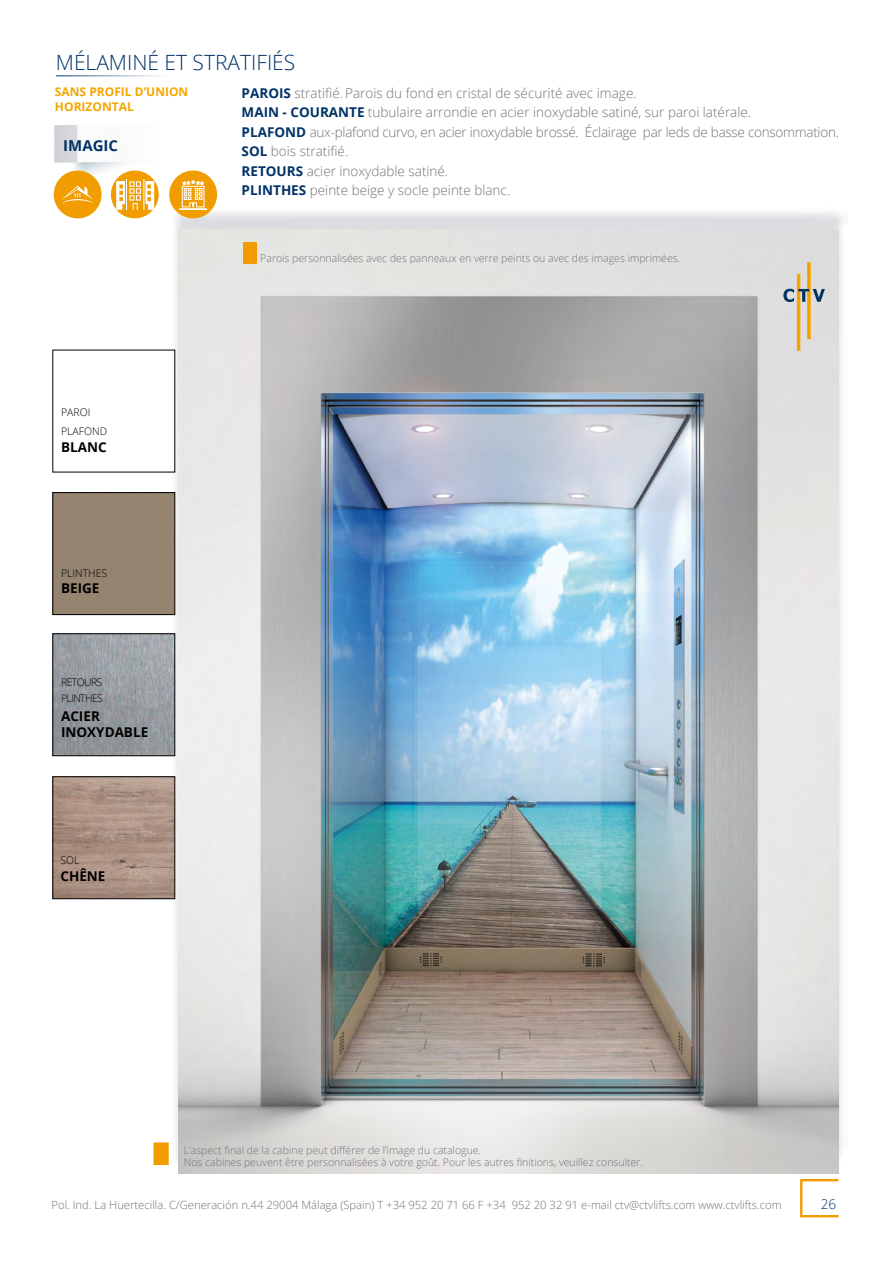
<style>
.page{position:relative;width:893px;height:1263px;background:#fff}
.page>*{position:absolute;margin:0;border:0;box-sizing:border-box;transform-origin:0 0}
.t1{font:96px "Squared Display";color:#f19c00}
.t2{font:300 21px "Open Sans";color:#003267}
.t3{font:700 15px "Open Sans";color:#003267}
.t4{font:300 13.5px/19.5px "Open Sans";color:#727277}
.t5{font:700 13.5px/16.5px "Open Sans";color:#000}
.t6{font:300 13.5px "Open Sans";color:#003267}
.t7{font:700 12px/15px "Open Sans";color:#f4a700}
.t8{font:300 11.25px "Open Sans";color:#727277}
.t9{font:300 10.5px/12px "Open Sans";color:#727277}
.t10{font:300 10.5px/19.5px "Open Sans";color:#000}
.t11{font:300 10.5px/16.5px "Open Sans";letter-spacing:-.06em;color:#000}
.s1{font-weight:700;color:#003267}
</style>
<div class="page">
<div style="left:154px;top:1142px;width:15px;height:23px;background:#f19c00;border:2px solid #f19c00"></div>
<div style="left:170px;top:207px;width:677px;height:960px;background:#d0d2d6;opacity:.75"></div>
<img style="left:179px;top:230px;width:660px;height:944px">
<img style="left:55px;top:778px;width:118px;height:119px">
<div style="left:53px;top:776px;width:122px;height:123px;border:1px solid #000"></div>
<hr style="left:797px;top:274px;width:3px;height:76px;background:#f29f00">
<div style="left:807px;top:262px;width:3px;height:77px;background:#f29f00;border:1px solid #f4a700"></div>
<svg style="left:783px;top:289px;width:42px;height:13px"></svg>
<div style="left:53px;top:492px;width:122px;height:123px;border:1px solid #000"></div>
<div style="left:243px;top:242px;width:14px;height:21px;background:#f19c00"></div>
<img style="left:55px;top:125px;width:98px;height:54px">
<hr style="left:56px;top:76px;width:111px;height:1px;background:#003267">
<div style="left:54px;top:171px;width:47px;height:47px;background:#f19c00;border-radius:50%"></div>
<div style="left:54px;top:171px;width:48px;height:47px;border:2px solid #f19c00;border-radius:50%"></div>
<svg style="left:62px;top:186px;width:32px;height:17px"></svg>
<div style="left:112px;top:171px;width:46px;height:47px;background:#f19c00;border-radius:50%"></div>
<div style="left:111px;top:171px;width:48px;height:47px;border:2px solid #f19c00;border-radius:50%"></div>
<svg style="left:116px;top:179px;width:38px;height:31px"></svg>
<div style="left:170px;top:171px;width:46px;height:47px;background:#f19c00;border-radius:50%"></div>
<div style="left:169px;top:171px;width:48px;height:47px;border:2px solid #f19c00;border-radius:50%"></div>
<div style="left:179px;top:208px;width:28px;height:2px;border:1px solid #fff"></div>
<svg style="left:181px;top:179px;width:24px;height:29px"></svg>
<img style="left:55px;top:635px;width:118px;height:119px">
<div style="left:53px;top:633px;width:122px;height:123px;border:1px solid #000"></div>
<h2 class="t2" style="left:56px;top:48px;width:241px">MÉLAMINÉ ET STRATIFIÉS</h2>
<p class="t7" style="left:55px;top:84px;width:135px">SANS PROFIL D’UNION<br>HORIZONTAL</p>
<p class="t3" style="left:63px;top:135px;width:56px">IMAGIC</p>
<p class="t4" style="left:242px;top:83px;width:599px"><span class="s1">PAROIS</span> stratifié. Parois du fond en cristal de sécurité avec image.<br><span class="s1">MAIN - COURANTE</span> tubulaire arrondie en acier inoxydable satiné, sur paroi latérale.<br><span class="s1">PLAFOND</span> aux-plafond curvo, en acier inoxydable brossé. Éclairage par leds de basse consommation.<br><span class="s1">SOL</span> bois stratifié.<br><span class="s1">RETOURS</span> acier inoxydable satiné.<br><span class="s1">PLINTHES</span> peinte beige y socle peinte blanc.</p>
<p class="t9" style="left:260px;top:252px;width:421px">Parois personnalisées avec des panneaux en verre peints ou avec des images imprimées.</p>
<p class="t10" style="left:61px;top:402px;width:48px">PAROI<br>PLAFOND</p>
<p class="t5" style="left:61px;top:438px;width:47px">BLANC</p>
<p class="t10" style="left:61px;top:563px;width:48px">PLINTHES</p>
<p class="t5" style="left:61px;top:580px;width:40px">BEIGE</p>
<p class="t11" style="left:61px;top:674px;width:43px">RETOURS<br>PLINTHES</p>
<p class="t5" style="left:61px;top:707px;width:89px">ACIER<br>INOXYDABLE</p>
<p class="t10" style="left:60px;top:850px;width:21px">SOL</p>
<p class="t5" style="left:60px;top:867px;width:47px">CHÊNE</p>
<p class="t9" style="left:184px;top:1144px;width:460px">L’aspect final de la cabine peut différer de l’image du catalogue.<br>Nos cabines peuvent être personnalisées à votre goût. Pour les autres finitions, veuillez consulter.</p>
<p class="t8" style="left:51px;top:1197px;width:732px">Pol. Ind. La Huertecilla. C/Generación n.44 29004 Málaga (Spain) T +34 952 20 71 66 F +34 952 20 32 91 e-mail ctv@ctvlifts.com www.ctvlifts.com</p>
<h1 class="t1" style="left:800px;top:1160px;width:49px">C</h1>
<p class="t6" style="left:821px;top:1195px;width:17px">26</p>
</div>
